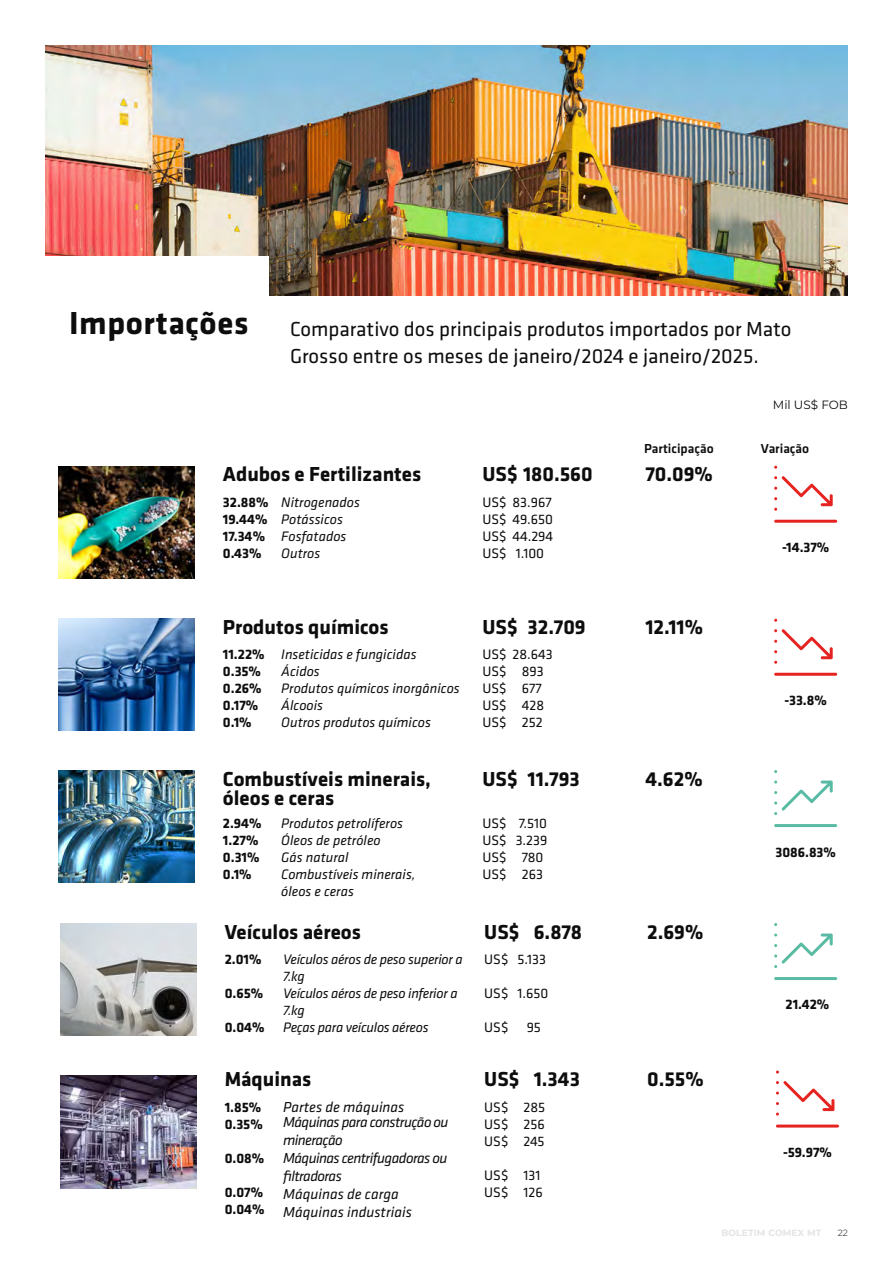
<style>
.page{position:relative;width:893px;height:1263px;background:#fff}
.page>*{position:absolute;margin:0;border:0;box-sizing:border-box;transform-origin:0 0}
.t1{font:700 33px "Klavika Basic";letter-spacing:.02em;color:#0d0d0d}
.t2{font:700 21px "Klavika Basic";color:#0d0d0d}
.t3{font:21px/27px "Klavika Basic";color:#0d0d0d}
.t4{font:italic 15px/18px "Klavika Basic";letter-spacing:-.04em;color:#0d0d0d}
.t5{font:italic 14.25px/17.1px "Klavika Basic";color:#0d0d0d}
.t6{font:14.25px/17.1px "Klavika Basic";color:#0d0d0d;text-align:justify}
.t7{font:700 14.25px/17.1px "Klavika Basic";color:#0d0d0d}
.t8{font:italic 14.25px/17.1px "Klavika Basic";letter-spacing:-.02em;color:#0d0d0d}
.t9{font:500 13.5px "Klavika Basic";color:#0d0d0d}
.t10{font:12px "Montserrat";color:#0d0d0d}
.t11{font:700 9px "Montserrat";letter-spacing:.02em;color:#e5e3e3}
.t12{font:300 9px "Montserrat";color:#0d0d0d}
</style>
<div class="page">
<img style="left:58px;top:466px;width:137px;height:113px">
<img style="left:58px;top:618px;width:137px;height:112px">
<img style="left:60px;top:923px;width:137px;height:112px">
<img style="left:60px;top:1076px;width:137px;height:112px">
<img style="left:45px;top:45px;width:803px;height:251px">
<div style="left:40px;top:256px;width:229px;height:138px;background:#fff"></div>
<hr style="left:774px;top:520px;width:63px;height:3px;background:#e52321;border-radius:2px">
<svg style="left:774px;top:476px;width:59px;height:35px"></svg>
<hr style="left:774px;top:673px;width:63px;height:3px;background:#e52321;border-radius:2px">
<svg style="left:774px;top:629px;width:59px;height:35px"></svg>
<img style="left:58px;top:770px;width:137px;height:112px">
<hr style="left:774px;top:824px;width:63px;height:3px;background:#59bba3;border-radius:2px">
<svg style="left:774px;top:780px;width:59px;height:35px"></svg>
<hr style="left:774px;top:977px;width:63px;height:3px;background:#59bba3;border-radius:2px">
<svg style="left:774px;top:933px;width:59px;height:35px"></svg>
<hr style="left:776px;top:1124px;width:63px;height:3px;background:#e52321;border-radius:2px">
<svg style="left:776px;top:1081px;width:58px;height:34px"></svg>
<h1 class="t1" style="left:69px;top:299px;width:181px">Importações</h1>
<h2 class="t3" style="left:290px;top:315px;width:503px">Comparativo dos principais produtos importados por Mato<br>Grosso entre os meses de janeiro/2024 e janeiro/2025.</h2>
<p class="t10" style="left:773px;top:397px;width:77px">Mil US$ FOB</p>
<p class="t9" style="left:644px;top:440px;width:71px">Participação</p>
<p class="t9" style="left:761px;top:440px;width:50px">Variação</p>
<h2 class="t2" style="left:223px;top:459px;width:200px">Adubos e Fertilizantes</h2>
<h2 class="t2" style="left:482px;top:459px;width:112px">US$ 180.560</h2>
<h2 class="t2" style="left:645px;top:459px;width:69px">70.09%</h2>
<p class="t7" style="left:223px;top:493px;width:47px">32.88%<br>19.44%<br>17.34%<br>0.43%</p>
<p class="t5" style="left:281px;top:493px;width:80px">Nitrogenados<br>Potássicos<br>Fosfatados<br>Outros</p>
<p class="t6" style="left:482px;top:493px;width:71px">US$ 83.967</p>
<p class="t6" style="left:482px;top:510px;width:72px">US$ 49.650</p>
<p class="t6" style="left:482px;top:527px;width:72px">US$ 44.294</p>
<p class="t6" style="left:516px;top:544px;width:30px">1.100</p>
<p class="t6" style="left:482px;top:544px;width:26px">US$</p>
<p class="t7" style="left:782px;top:538px;width:49px">-14.37%</p>
<h2 class="t2" style="left:223px;top:612px;width:167px">Produtos químicos</h2>
<h2 class="t2" style="left:482px;top:612px;width:105px">US$ 32.709</h2>
<h2 class="t2" style="left:645px;top:612px;width:59px">12.11%</h2>
<p class="t7" style="left:223px;top:645px;width:43px">11.22%<br>0.35%<br>0.26%<br>0.17%<br>0.1%</p>
<p class="t5" style="left:281px;top:645px;width:180px">Inseticidas e fungicidas<br>Ácidos<br>Produtos químicos inorgânicos<br>Álcoois<br>Outros produtos químicos</p>
<p class="t6" style="left:522px;top:645px;width:33px;text-align:left;text-indent:-39px">US$ 28.643<br>893<br>677<br>428<br>252</p>
<p class="t6" style="left:482px;top:662px;width:26px">US$ US$ US$ US$</p>
<h2 class="t2" style="left:482px;top:764px;width:99px">US$ 11.793</h2>
<h2 class="t2" style="left:223px;top:764px;width:210px">Combustíveis minerais,</h2>
<h2 class="t2" style="left:645px;top:764px;width:59px">4.62%</h2>
<h2 class="t2" style="left:223px;top:783px;width:113px">óleos e ceras</h2>
<p class="t6" style="left:482px;top:814px;width:26px">US$ US$ US$ US$</p>
<p class="t7" style="left:223px;top:814px;width:40px">2.94%<br>1.27%<br>0.31%<br>0.1%</p>
<p class="t5" style="left:281px;top:814px;width:136px">Produtos petrolíferos<br>Óleos de petróleo<br>Gás natural<br>Combustíveis minerais, óleos e ceras</p>
<p class="t6" style="left:516px;top:814px;width:33px;text-align:center">7.510<br>3.239<br>780<br>263</p>
<h2 class="t2" style="left:225px;top:917px;width:138px">Veículos aéreos</h2>
<h2 class="t2" style="left:484px;top:917px;width:99px">US$ 6.878</h2>
<h2 class="t2" style="left:647px;top:917px;width:58px">2.69%</h2>
<p class="t7" style="left:225px;top:950px;width:38px">2.01%</p>
<p class="t7" style="left:225px;top:984px;width:40px">0.65%</p>
<p class="t7" style="left:225px;top:1018px;width:42px">0.04%</p>
<p class="t6" style="left:484px;top:950px;width:26px">US$</p>
<p class="t6" style="left:484px;top:984px;width:26px">US$</p>
<p class="t6" style="left:484px;top:1019px;width:26px">US$</p>
<p class="t8" style="left:283px;top:950px;width:181px">Veículos aéros de peso superior a<br>7.kg<br>Veículos aéros de peso inferior a<br>7.kg<br>Peças para veículos aéreos</p>
<p class="t6" style="left:517px;top:950px;width:30px">5.133</p>
<p class="t6" style="left:517px;top:984px;width:32px">1.650</p>
<p class="t6" style="left:527px;top:1019px;width:16px">95</p>
<h2 class="t2" style="left:225px;top:1064px;width:88px">Máquinas</h2>
<h2 class="t2" style="left:484px;top:1064px;width:97px">US$ 1.343</h2>
<h2 class="t2" style="left:647px;top:1064px;width:58px">0.55%</h2>
<p class="t7" style="left:225px;top:1097px;width:40px">1.85%<br>0.35%</p>
<p class="t7" style="left:225px;top:1149px;width:41px">0.08%</p>
<p class="t7" style="left:225px;top:1183px;width:42px">0.07%<br>0.04%</p>
<p class="t4" style="left:283px;top:1099px;width:167px;line-height:15px">Partes de máquinas<br>Máquinas para construção ou</p>
<p class="t4" style="left:283px;top:1131px;width:166px">mineração<br>Máquinas centrifugadoras ou filtradoras<br>Máquinas de carga<br>Máquinas industriais</p>
<p class="t6" style="left:484px;top:1098px;width:26px">US$ US$ US$</p>
<p class="t6" style="left:484px;top:1166px;width:26px">US$<br>US$</p>
<p class="t6" style="left:524px;top:1098px;width:23px">285<br>256<br>245</p>
<p class="t6" style="left:524px;top:1166px;width:21px">131<br>126</p>
<p class="t7" style="left:784px;top:691px;width:44px">-33.8%</p>
<p class="t7" style="left:775px;top:842px;width:62px">3086.83%</p>
<p class="t7" style="left:786px;top:995px;width:45px">21.42%</p>
<p class="t7" style="left:783px;top:1143px;width:50px">-59.97%</p>
<p class="t11" style="left:721px;top:1226px;width:102px">BOLETIM COMEX MT</p>
<p class="t12" style="left:838px;top:1226px;width:12px">22</p>
</div>
